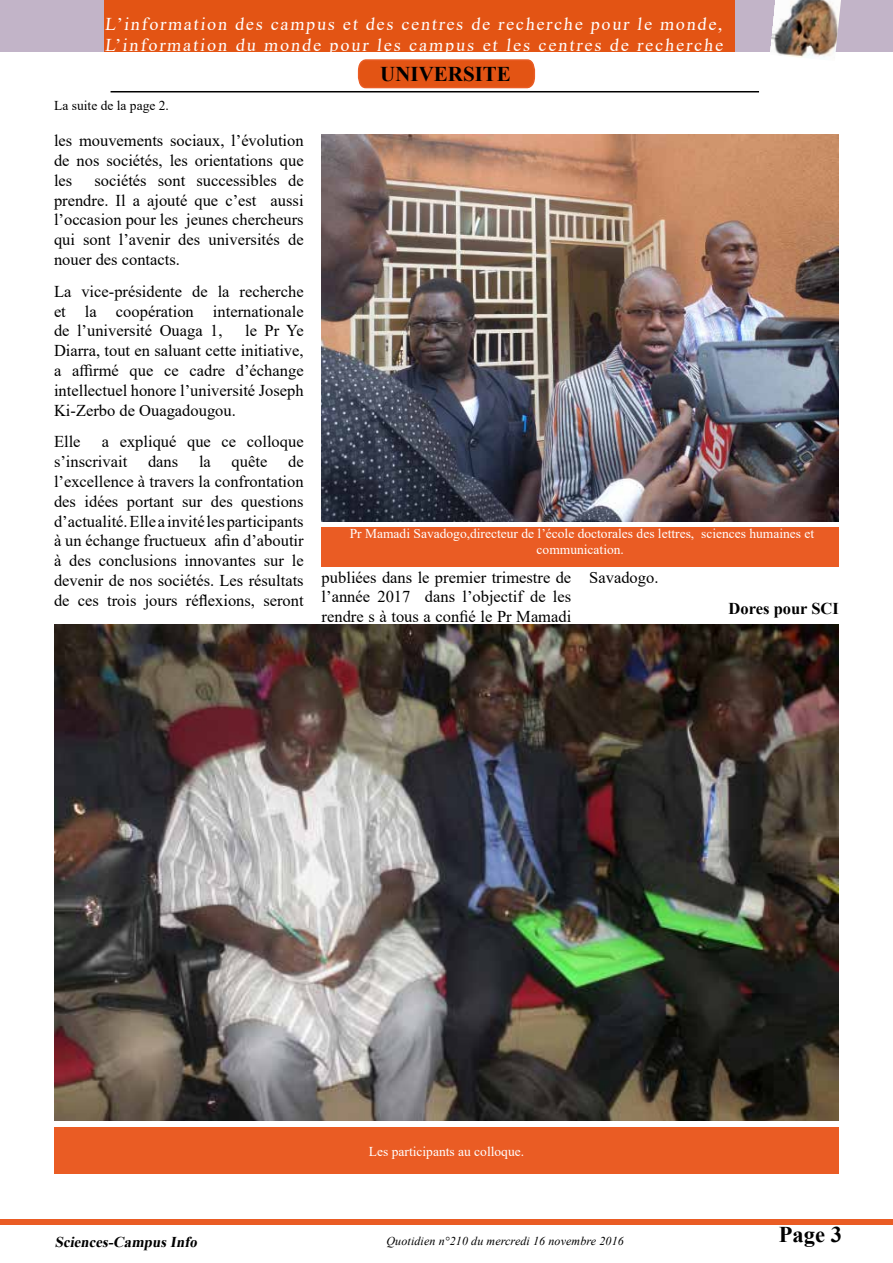
<style>
.page{position:relative;width:893px;height:1263px;background:#fff}
.page>*{position:absolute;margin:0;border:0;box-sizing:border-box;transform-origin:0 0}
.t1{font:700 22.5px "Times New Roman";color:#000}
.t2{font:700 21px "Times New Roman";color:#000}
.t3{font:18px/21.6px "Times New Roman";letter-spacing:.105em;color:#fff}
.t4{font:16.5px/19.8px "Times New Roman";color:#000;text-align:justify}
.t5{font:700 16.5px "Times New Roman";color:#000}
.t6{font:italic 700 15px "Times New Roman";color:#000}
.t7{font:13.5px/16.2px "Times New Roman";color:#fff;text-align:center}
.t8{font:13.5px "Times New Roman";color:#000}
.t9{font:italic 12px "Times New Roman";letter-spacing:.01em;color:#000}
</style>
<div class="page">
<div style="left:0;top:1219px;width:893px;height:6px;background:#ea5c24"></div>
<hr style="left:111px;top:91px;width:648px;height:1px;background:#000">
<div style="left:0;top:0;width:893px;height:52px;background:#c2b4c8"></div>
<div style="left:105px;top:0;width:630px;height:52px;background:#e35414"></div>
<img style="left:770px;top:0;width:71px;height:59px">
<svg style="left:357px;top:59px;width:179px;height:30px;background:#e55e23"></svg>
<img style="left:54px;top:624px;width:785px;height:496px">
<div style="left:54px;top:1127px;width:785px;height:47px;background:#ea5c24"></div>
<div style="left:322px;top:527px;width:517px;height:40px;background:#ea5c24"></div>
<img style="left:322px;top:135px;width:517px;height:387px">
<p class="t3" style="left:105px;top:12px;width:622px">L’information des campus et des centres de recherche pour le monde,<br>L’information du monde pour les campus et les centres de recherche</p>
<p class="t2" style="left:380px;top:59px;width:132px">UNIVERSITE</p>
<p class="t8" style="left:54px;top:96px;width:116px">La suite de la page 2.</p>
<p class="t4" style="left:54px;top:130px;width:251px">les mouvements sociaux, l’évolution de nos sociétés, les orientations que les</p>
<p class="t4" style="left:54px;top:170px;width:251px;text-indent:40px">sociétés sont successibles de prendre. Il a ajouté que c’est aussi l’occasion pour les jeunes chercheurs qui sont l’avenir des universités de nouer des contacts.</p>
<p class="t4" style="left:54px;top:281px;width:251px">La vice-présidente de la recherche et la coopération internationale de l’université Ouaga 1,</p>
<p class="t4" style="left:54px;top:320px;width:251px;text-indent:191px">le Pr Ye Diarra, tout en saluant cette initiative, a affirmé que ce cadre d’échange intellectuel honore l’université Joseph Ki-Zerbo de Ouagadougou.</p>
<p class="t4" style="left:54px;top:431px;width:28px">Elle</p>
<p class="t4" style="left:54px;top:431px;width:251px;text-indent:48px">a expliqué que ce colloque s’inscrivait</p>
<p class="t4" style="left:54px;top:451px;width:251px;text-indent:234px">de l’excellence à travers la confrontation des idées portant sur des questions d’actualité. Elle a invité les participants à un échange fructueux afin d’aboutir à des conclusions innovantes sur le devenir de nos sociétés. Les résultats de ces trois jours réflexions, seront</p>
<p class="t4" style="left:148px;top:451px;width:32px">dans</p>
<p class="t4" style="left:199px;top:451px;width:13px">la</p>
<p class="t4" style="left:232px;top:451px;width:37px">quête</p>
<p class="t7" style="left:350px;top:525px;width:466px">Pr Mamadi Savadogo,directeur de l’école doctorales des lettres, sciences humaines et communication.</p>
<p class="t4" style="left:322px;top:567px;width:251px">publiées dans le premier trimestre de l’année 2017 dans l’objectif de les rendre s à tous a confié le Pr Mamadi</p>
<p class="t4" style="left:589px;top:567px;width:71px">Savadogo.</p>
<p class="t5" style="left:729px;top:597px;width:112px">Dores pour SCI</p>
<p class="t7" style="left:369px;top:1142px;width:157px">Les participants au colloque.</p>
<p class="t6" style="left:55px;top:1231px;width:147px">Sciences-CampusInfo</p>
<p class="t9" style="left:387px;top:1232px;width:239px">Quotidien n°210 du mercredi 16 novembre 2016</p>
<h1 class="t1" style="left:779px;top:1218px;width:65px">Page 3</h1>
</div>
